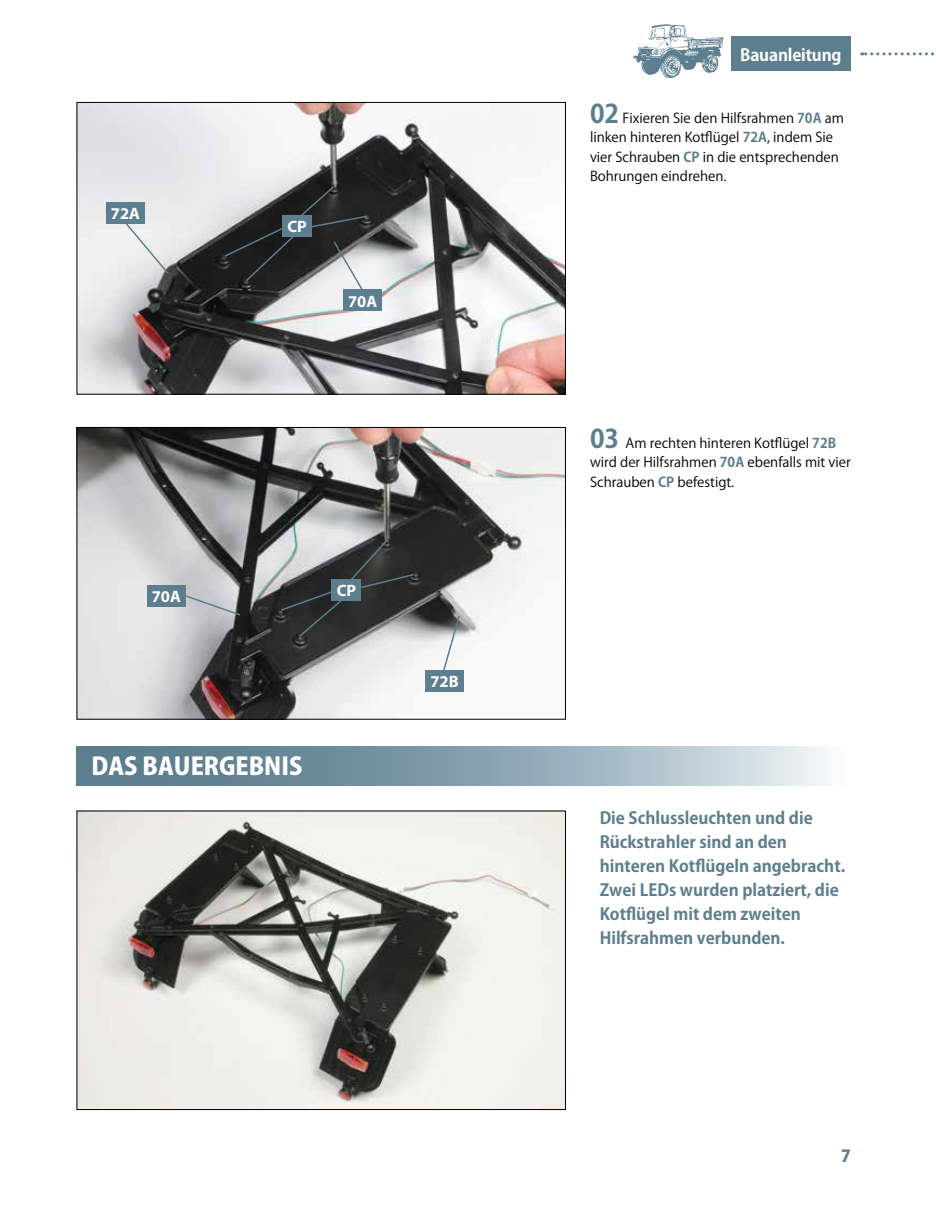
<style>
.page{position:relative;width:936px;height:1212px;background:#fff}
.page>*{position:absolute;margin:0;border:0;box-sizing:border-box;transform-origin:0 0}
.t1{font:800 24px "Koz Go Pro";color:#fff}
.t2{font:700 16.5px/24px "Koz Go Pro";color:#5d7e8e}
.t3{font:700 16.5px "Myriad Pro";color:#fff}
.t4{font:700 16.5px "Koz Go Pro";letter-spacing:-.01em;color:#fff}
.t5{font:800 16.5px "Koz Go Pro";color:#5d7e8e}
.t6{font:13.5px/19.5px "Koz Go Pro";color:#000}
.s1{font-weight:700;font-size:25.5px;color:#5d7e8e}
.s2{font-weight:700;color:#5d7e8e}
</style>
<div class="page">
<svg style="left:861px;top:52px;width:73px;height:3px"></svg>
<img style="left:633px;top:24px;width:91px;height:54px">
<div style="left:731px;top:37px;width:119px;height:34px;background:#5d7e8e"></div>
<img style="left:79px;top:812px;width:485px;height:296px">
<div style="left:77px;top:810px;width:489px;height:300px;border:1px solid #000"></div>
<svg style="left:77px;top:746px;width:749px;height:39px"></svg>
<img style="left:79px;top:104px;width:485px;height:289px">
<div style="left:77px;top:102px;width:489px;height:293px;border:1px solid #000"></div>
<img style="left:79px;top:429px;width:485px;height:288px">
<div style="left:77px;top:427px;width:489px;height:292px;border:1px solid #000"></div>
<svg style="left:179px;top:592px;width:63px;height:25px"></svg>
<div style="left:147px;top:585px;width:38px;height:22px;background:#5d7e8e"></div>
<svg style="left:118px;top:214px;width:52px;height:62px"></svg>
<div style="left:106px;top:202px;width:39px;height:21px;background:#5d7e8e"></div>
<div style="left:343px;top:290px;width:39px;height:21px;background:#5d7e8e"></div>
<svg style="left:223px;top:185px;width:146px;height:115px"></svg>
<svg style="left:439px;top:614px;width:22px;height:56px"></svg>
<div style="left:425px;top:670px;width:38px;height:21px;background:#5d7e8e"></div>
<svg style="left:279px;top:538px;width:136px;height:100px"></svg>
<p class="t3" style="left:111px;top:202px;width:31px">72A</p>
<p class="t3" style="left:287px;top:216px;width:21px">CP</p>
<p class="t3" style="left:348px;top:290px;width:31px">70A</p>
<p class="t3" style="left:152px;top:586px;width:31px">70A</p>
<p class="t3" style="left:336px;top:580px;width:21px">CP</p>
<h1 class="t1" style="left:91px;top:750px;width:212px">DAS BAUERGEBNIS</h1>
<p class="t3" style="left:430px;top:670px;width:30px">72B</p>
<p class="t4" style="left:740px;top:44px;width:103px">Bauanleitung</p>
<p class="t6" style="left:590px;top:108px;width:255px"><span class="s1">02</span> Fixieren Sie den Hilfsrahmen <span class="s2">70A</span> am linken hinteren Kotflügel <span class="s2">72A</span>, indem Sie vier Schrauben <span class="s2">CP</span> in die entsprechenden Bohrungen eindrehen.</p>
<p class="t6" style="left:590px;top:433px;width:262px"><span class="s1">03</span> Am rechten hinteren Kotflügel <span class="s2">72B </span>wird der Hilfsrahmen <span class="s2">70A</span> ebenfalls mit vier<br>Schrauben <span class="s2">CP</span> befestigt.</p>
<p class="t2" style="left:599px;top:807px;width:247px">Die Schlussleuchten und die<br>Rückstrahler sind an den hinteren Kotflügeln angebracht.<br>Zwei LEDs wurden platziert, die<br>Kotflügel mit dem zweiten<br>Hilfsrahmen verbunden.</p>
<p class="t5" style="left:841px;top:1145px;width:11px">7</p>
</div>
